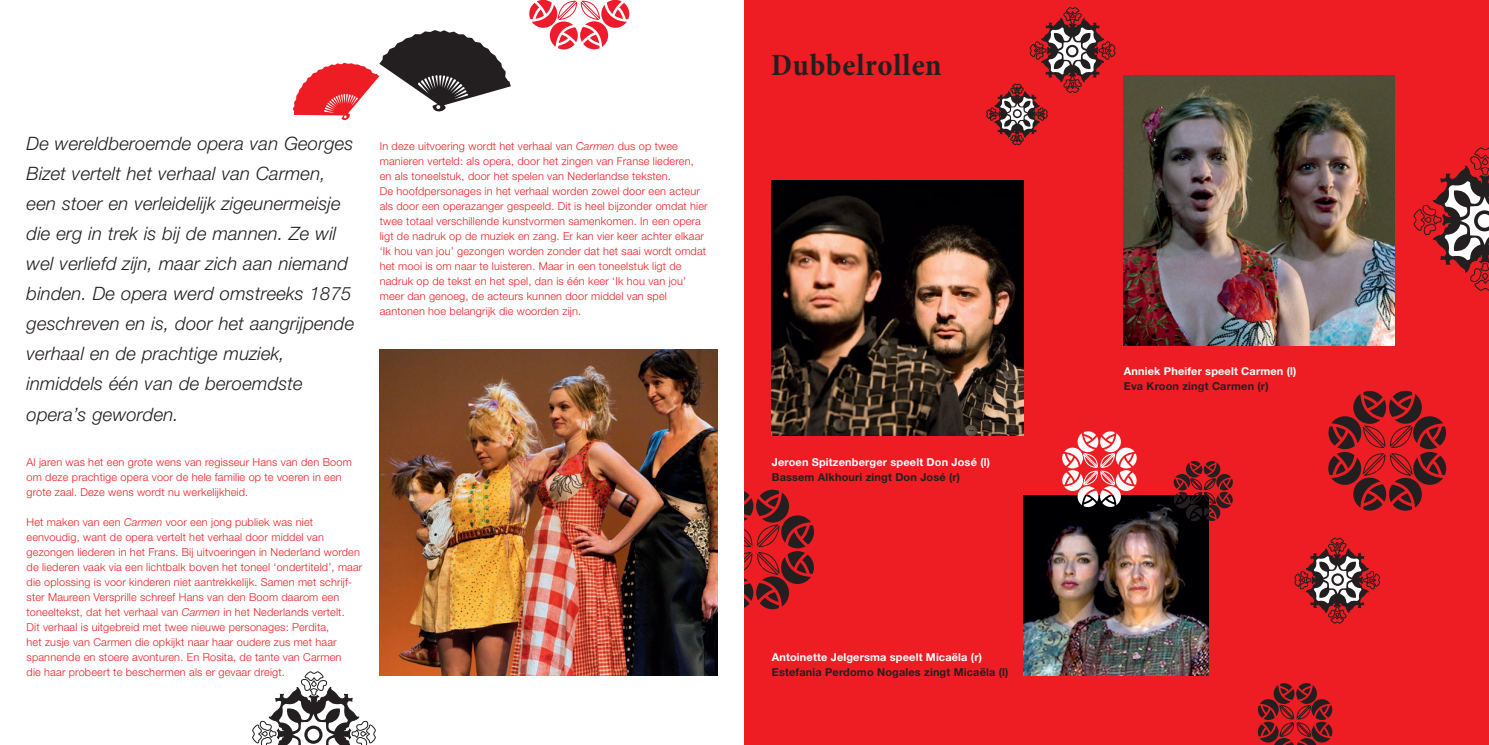
<style>
.page{position:relative;width:1489px;height:745px;background:#fff}
.page>*{position:absolute;margin:0;border:0;box-sizing:border-box;transform-origin:0 0}
.t1{font:700 condensed 31.25px "Minion Pro";letter-spacing:.025em;color:#231f20}
.t2{font:italic 300 18.5px/30px "Helvetica Neue LT Std";letter-spacing:.01em;color:#231f20}
.t3{font:300 11px/15px "Helvetica Neue LT Std";letter-spacing:.015em;color:#ee1d23}
.t4{font:700 11px "Helvetica Neue LT Std";letter-spacing:.015em;color:#fff}
.t5{font:700 11px "Helvetica Neue LT Std";letter-spacing:.015em;color:#231f20}
.s1{font-style:italic}
</style>
<div class="page">
<img style="left:379px;top:349px;width:339px;height:326px">
<svg style="left:293px;top:30px;width:218px;height:90px"></svg>
<svg style="left:252px;top:671px;width:124px;height:73px"></svg>
<svg style="left:529px;top:0;width:100px;height:49px"></svg>
<div style="left:744px;top:0;width:744px;height:744px;background:#ee1d23"></div>
<img style="left:1123px;top:75px;width:271px;height:270px">
<img style="left:771px;top:180px;width:252px;height:255px">
<img style="left:1023px;top:495px;width:185px;height:180px">
<svg style="left:1328px;top:390px;width:117px;height:120px"></svg>
<svg style="left:1294px;top:537px;width:85px;height:86px"></svg>
<svg style="left:1257px;top:683px;width:75px;height:61px"></svg>
<svg style="left:744px;top:489px;width:70px;height:120px"></svg>
<svg style="left:986px;top:7px;width:129px;height:138px"></svg>
<svg style="left:1173px;top:461px;width:59px;height:59px"></svg>
<svg style="left:1062px;top:431px;width:74px;height:75px"></svg>
<svg style="left:1413px;top:147px;width:76px;height:144px"></svg>
<p class="t2" style="left:27px;top:128px;width:329px">De wereldberoemde opera van Georges Bizet vertelt het verhaal van Carmen, een stoer en verleidelijk zigeunermeisje die erg in trek is bij de mannen. Ze wil wel verliefd zijn, maar zich aan niemand binden. De opera werd omstreeks 1875 geschreven en is, door het aangrijpende verhaal en de prachtige muziek, inmiddels één van de beroemdste opera’s geworden.</p>
<p class="t3" style="left:27px;top:453px;width:327px">Al jaren was het een grote wens van regisseur Hans van den Boom om deze prachtige opera voor de hele familie op te voeren in een grote zaal. Deze wens wordt nu werkelijkheid.</p>
<p class="t3" style="left:27px;top:513px;width:337px">Het maken van een <span class="s1">Carmen</span> voor een jong publiek was niet eenvoudig, want de opera vertelt het verhaal door middel van gezongen liederen in het Frans. Bij uitvoeringen in Nederland worden de liederen vaak via een lichtbalk boven het toneel ‘ondertiteld’, maar die oplossing is voor kinderen niet aantrekkelijk. Samen met schrijf&shy;ster Maureen Versprille schreef Hans van den Boom daarom een toneeltekst, dat het verhaal van <span class="s1">Carmen</span> in het Nederlands vertelt.<br>Dit verhaal is uitgebreid met twee nieuwe personages: Perdita,<br>het zusje van Carmen die opkijkt naar haar oudere zus met haar spannende en stoere avonturen. En Rosita, de tante van Carmen<br>die haar probeert te beschermen als er gevaar dreigt.</p>
<p class="t3" style="left:380px;top:138px;width:329px">In deze uitvoering wordt het verhaal van <span class="s1">Carmen</span> dus op twee manieren verteld: als opera, door het zingen van Franse liederen, en als toneelstuk, door het spelen van Nederlandse teksten.<br>De hoofdpersonages in het verhaal worden zowel door een acteur als door een operazanger gespeeld. Dit is heel bijzonder omdat hier twee totaal verschillende kunstvormen samenkomen. In een opera ligt de nadruk op de muziek en zang. Er kan vier keer achter elkaar ‘Ik hou van jou’ gezongen worden zonder dat het saai wordt omdat het mooi is om naar te luisteren. Maar in een toneelstuk ligt de nadruk op de tekst en het spel, dan is één keer ‘Ik hou van jou’ meer dan genoeg, de acteurs kunnen door middel van spel aantonen hoe belangrijk die woorden zijn.</p>
<h1 class="t1" style="left:771px;top:46px;width:172px">Dubbelrollen</h1>
<p class="t4" style="left:771px;top:454px;width:220px">Jeroen Spitzenberger speelt Don José (l)</p>
<p class="t5" style="left:771px;top:469px;width:190px">Bassem Alkhouri zingt Don José (r)</p>
<p class="t4" style="left:771px;top:649px;width:212px">Antoinette Jelgersma speelt Micaëla (r)</p>
<p class="t5" style="left:771px;top:664px;width:238px">Estefania Perdomo Nogales zingt Micaëla (l)</p>
<p class="t4" style="left:1123px;top:364px;width:174px">Anniek Pheifer speelt Carmen (l)</p>
<p class="t5" style="left:1123px;top:379px;width:146px">Eva Kroon zingt Carmen (r)</p>
</div>
